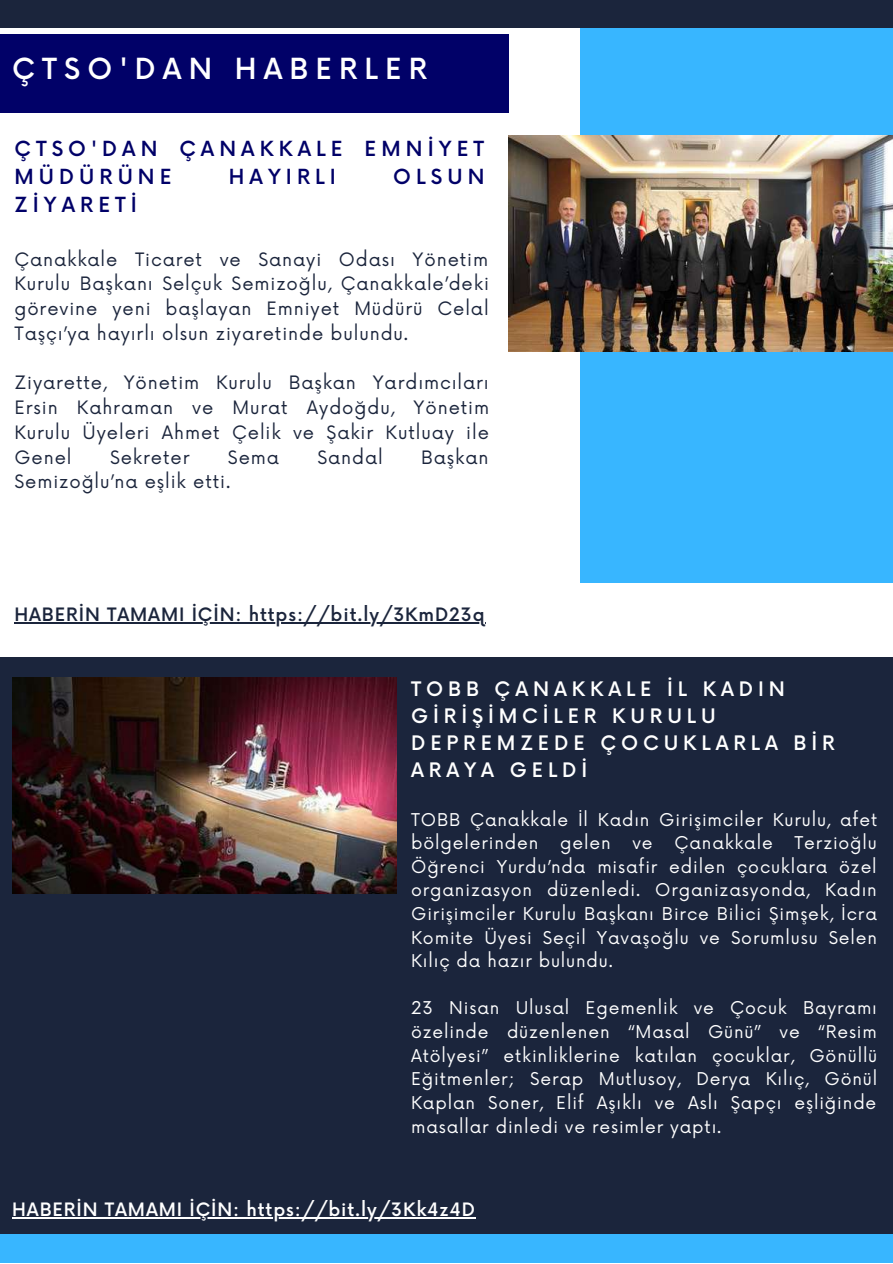
<style>
.page{position:relative;width:893px;height:1264px;background:#fff}
.page>*{position:absolute;margin:0;border:0;box-sizing:border-box;transform-origin:0 0}
.t1{font:500 28.35px "Now";letter-spacing:.25em;color:#fff}
.t2{font:500 20.25px/28px "Now";letter-spacing:.25em;color:#010168}
.t3{font:500 19.5px/27px "Now";letter-spacing:.25em;color:#fff}
.t4{font:18px/24.8px "Now";letter-spacing:.05em;color:#1b253c}
.t5{font:500 18px "Now";letter-spacing:.05em;color:#1b253c}
.t6{font:500 18px "Now";letter-spacing:.05em;color:#fff}
.t7{font:17.25px/23.5px "Now";letter-spacing:.05em;color:#fff;text-align:justify}
</style>
<div class="page">
<div style="left:580px;top:13px;width:312px;height:569px;background:#38b6ff"></div>
<div style="left:0;top:657px;width:892px;height:596px;background:#1b253c"></div>
<div style="left:0;top:0;width:892px;height:27px;background:#1b253c"></div>
<div style="left:0;top:1234px;width:892px;height:28px;background:#38b6ff"></div>
<img style="left:508px;top:135px;width:384px;height:216px">
<div style="left:0;top:34px;width:508px;height:79px;background:#010168"></div>
<img style="left:12px;top:677px;width:385px;height:216px">
<hr style="left:14px;top:622px;width:235px;height:1px;background:#1b253c">
<hr style="left:249px;top:622px;width:236px;height:1px;background:#1b253c">
<hr style="left:12px;top:1217px;width:234px;height:1px;background:#fff">
<hr style="left:246px;top:1217px;width:230px;height:1px;background:#fff">
<h1 class="t1" style="left:12px;top:54px;width:416px">ÇTSO'DAN HABERLER</h1>
<p class="t2" style="left:14px;top:136px;width:471px">ÇTSO'DAN ÇANAKKALE EMNİYET<br>MÜDÜRÜNE</p>
<p class="t2" style="left:229px;top:164px;width:109px">HAYIRLI</p>
<p class="t2" style="left:393px;top:164px;width:93px">OLSUN</p>
<p class="t2" style="left:14px;top:192px;width:124px">ZİYARETİ</p>
<p class="t4" style="left:14px;top:247px;width:475px">Çanakkale Ti caret ve Sanayi Odası Yöneti m Kurulu Başkanı Selçuk Semizoğlu, Çanakkale’deki görevi ne yeni başlayan Emniyet Müdürü Celal Taşçı’ya hayırlı olsun ziyareti nde bulundu.</p>
<p class="t4" style="left:14px;top:371px;width:476px;text-align:justify">Ziyarette, Yöneti m Kurulu Başkan Yardımcıları Ersi n Kahraman ve Murat Aydoğdu, Yöneti m Kurulu Üyeleri Ahmet Çeli k ve Şaki r Kutluay i le Genel</p>
<p class="t4" style="left:110px;top:445px;width:81px">Sekreter</p>
<p class="t4" style="left:228px;top:445px;width:53px">Sema</p>
<p class="t4" style="left:317px;top:445px;width:67px">Sandal</p>
<p class="t4" style="left:421px;top:445px;width:69px">Başkan</p>
<p class="t4" style="left:14px;top:470px;width:217px">Semizoğlu’na eşli k etti.</p>
<p class="t5" style="left:14px;top:605px;width:472px">HABERİN TAMAMI İÇİN: https://bit.ly/3KmD23q</p>
<p class="t3" style="left:411px;top:676px;width:425px">TOBB ÇANAKKALE İL KADIN<br>GİRİŞİMCİLER KURULU<br>DEPREMZEDE ÇOCUKLARLA BİR<br>ARAYA GELDİ</p>
<p class="t7" style="left:411px;top:808px;width:467px">TOBB Çanakkale İl Kadın Gi rişi mci ler Kurulu, afet bölgelerinden</p>
<p class="t7" style="left:411px;top:832px;width:467px;text-indent:383px">Terzioğlu Öğrenci Yurdu’nda misafi r edi len çocuklara özel organizasyon düzenledi. Organizasyonda, Kadın Gi rişi mci ler Kurulu Başkanı Bi rce Bi lici Şi mşek, İcra Komite Üyesi Seçi l Yavaşoğlu ve Sorumlusu Selen Kılıç da hazır bulundu.</p>
<p class="t7" style="left:411px;top:997px;width:467px">23 Nisan Ulusal Egemenli k ve Çocuk Bayramı özeli nde düzenlenen “Masal Günü” ve “Resi m Atölyesi” etki nli kleri ne katılan çocuklar, Gönüllü Eğitmenler; Serap Mutlusoy, Derya Kılıç, Gönül Kaplan Soner, Elif Aşıklı ve Aslı Şapçı eşliği nde masallar dinledi ve resimler yaptı.</p>
<p class="t7" style="left:560px;top:832px;width:52px">gelen</p>
<p class="t7" style="left:632px;top:832px;width:22px">ve</p>
<p class="t7" style="left:674px;top:832px;width:100px">Çanakkale</p>
<p class="t6" style="left:12px;top:1200px;width:464px">HABERİN TAMAMI İÇİN: https://bit.ly/3Kk4z4D</p>
</div>
